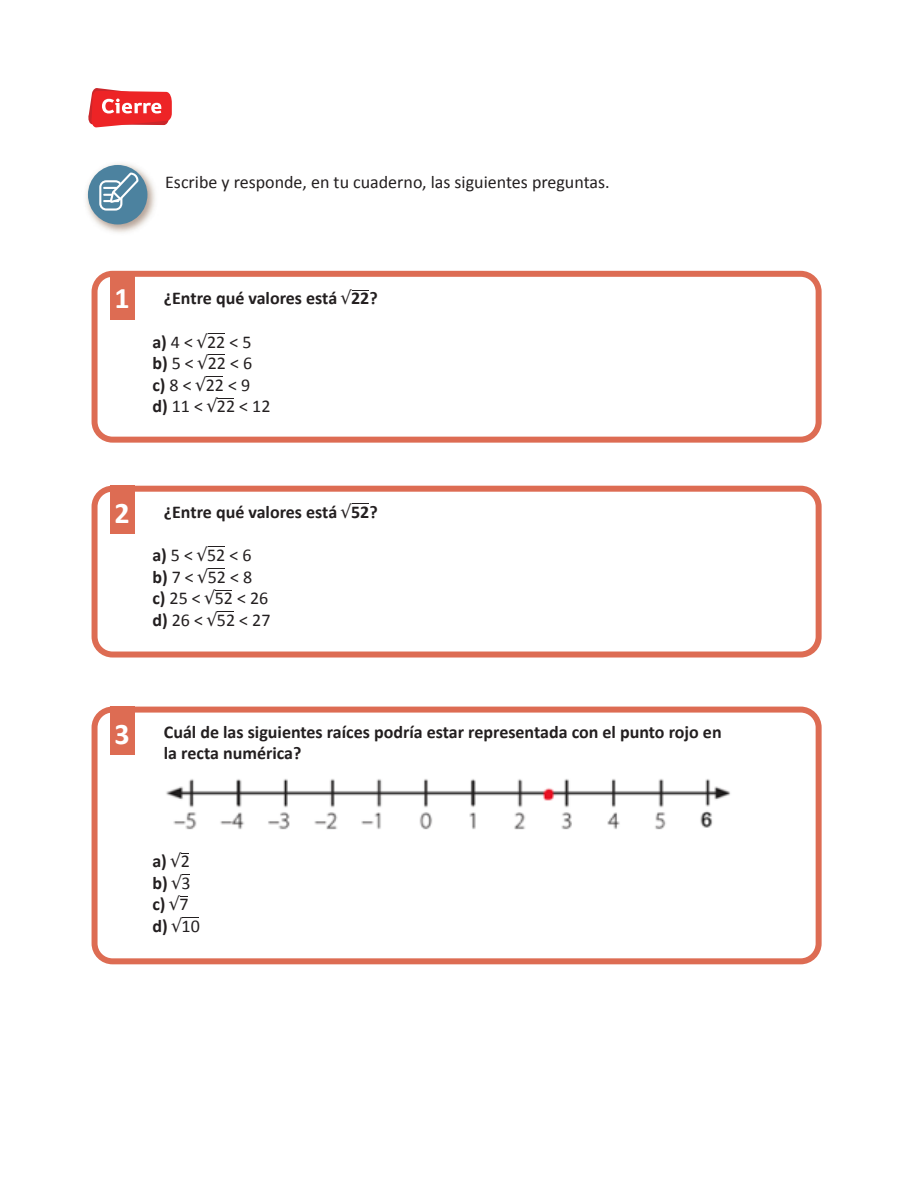
<style>
.page{position:relative;width:918px;height:1188px;background:#fff}
.page>*{position:absolute;margin:0;border:0;box-sizing:border-box;transform-origin:0 0}
.t1{font:700 30px "Calibri";color:#fff}
.t2{font:700 18px "Calibri";color:#231f20}
.t3{font:18px "Calibri";color:#231f20}
.s1{font-weight:700}
.s2{font-weight:400}
</style>
<div class="page">
<div style="left:92px;top:271px;width:730px;height:172px;border:6px solid #dd6c53;border-radius:18px"></div>
<div style="left:92px;top:486px;width:730px;height:172px;border:6px solid #dd6c53;border-radius:18px"></div>
<div style="left:92px;top:707px;width:730px;height:257px;border:6px solid #dd6c53;border-radius:18px"></div>
<div style="left:110px;top:486px;width:25px;height:48px;background:#dd6c53"></div>
<div style="left:110px;top:271px;width:25px;height:48px;background:#dd6c53"></div>
<div style="left:110px;top:707px;width:25px;height:48px;background:#dd6c53"></div>
<svg style="left:88px;top:88px;width:84px;height:40px"></svg>
<img style="left:86px;top:163px;width:69px;height:70px">
<div style="left:88px;top:165px;width:59px;height:59px;background:#4c829f;border-radius:50%"></div>
<svg style="left:99px;top:173px;width:39px;height:38px"></svg>
<img style="left:166px;top:779px;width:565px;height:51px">
<svg style="left:352px;top:290px;width:16px;height:1px"></svg>
<svg style="left:208px;top:333px;width:16px;height:1px"></svg>
<svg style="left:206px;top:376px;width:17px;height:1px"></svg>
<svg style="left:218px;top:398px;width:16px;height:1px"></svg>
<svg style="left:352px;top:503px;width:16px;height:1px"></svg>
<svg style="left:208px;top:546px;width:16px;height:1px"></svg>
<svg style="left:208px;top:568px;width:17px;height:1px"></svg>
<svg style="left:215px;top:590px;width:17px;height:1px"></svg>
<svg style="left:218px;top:611px;width:16px;height:1px"></svg>
<svg style="left:182px;top:917px;width:17px;height:1px"></svg>
<p class="t3" style="left:165px;top:171px;width:446px">Escribe y responde, en tu cuaderno, las siguientes preguntas.</p>
<p class="t1" style="left:115px;top:277px;width:17px">1</p>
<p class="t2" style="left:164px;top:286px;width:215px">¿Entre qué valores está √22?</p>
<p class="t3" style="left:152px;top:330px;width:101px"><span class="s1">a)</span> 4 &lt; √22 &lt; 5</p>
<p class="t3" style="left:152px;top:352px;width:101px"><span class="s1">b)</span> 5 &lt; √22 &lt; 6</p>
<p class="t3" style="left:152px;top:374px;width:99px"><span class="s1">c)</span> 8 &lt; √22 &lt; 9</p>
<p class="t3" style="left:152px;top:395px;width:120px"><span class="s1">d)</span> 11 &lt; √22 &lt; 12</p>
<p class="t1" style="left:115px;top:492px;width:17px">2</p>
<p class="t2" style="left:164px;top:499px;width:215px">¿Entre qué valores está √52?</p>
<p class="t3" style="left:152px;top:544px;width:101px"><span class="s1">a)</span> 5 &lt; √52 &lt; 6</p>
<p class="t3" style="left:152px;top:565px;width:101px"><span class="s1">b)</span> 7 &lt; √52 &lt; 8</p>
<p class="t3" style="left:152px;top:587px;width:118px"><span class="s1">c)</span> 25 &lt; √52 &lt; 26</p>
<p class="t3" style="left:152px;top:609px;width:120px"><span class="s1">d)</span> 26 &lt; √52 &lt; 27</p>
<p class="t1" style="left:115px;top:712px;width:17px">3</p>
<p class="t2" style="left:164px;top:719px;width:559px">Cuál de las siguientes raíces podría estar representada con el punto rojo en</p>
<p class="t2" style="left:164px;top:741px;width:139px">la recta numérica?</p>
<p class="t2" style="left:152px;top:849px;width:39px">a) √<span class="s2">2</span></p>
<p class="t2" style="left:152px;top:870px;width:40px">b) √<span class="s2">3</span></p>
<p class="t2" style="left:152px;top:892px;width:38px">c) √<span class="s2">7</span></p>
<p class="t2" style="left:152px;top:913px;width:49px">d) √<span class="s2">10</span></p>
</div>
